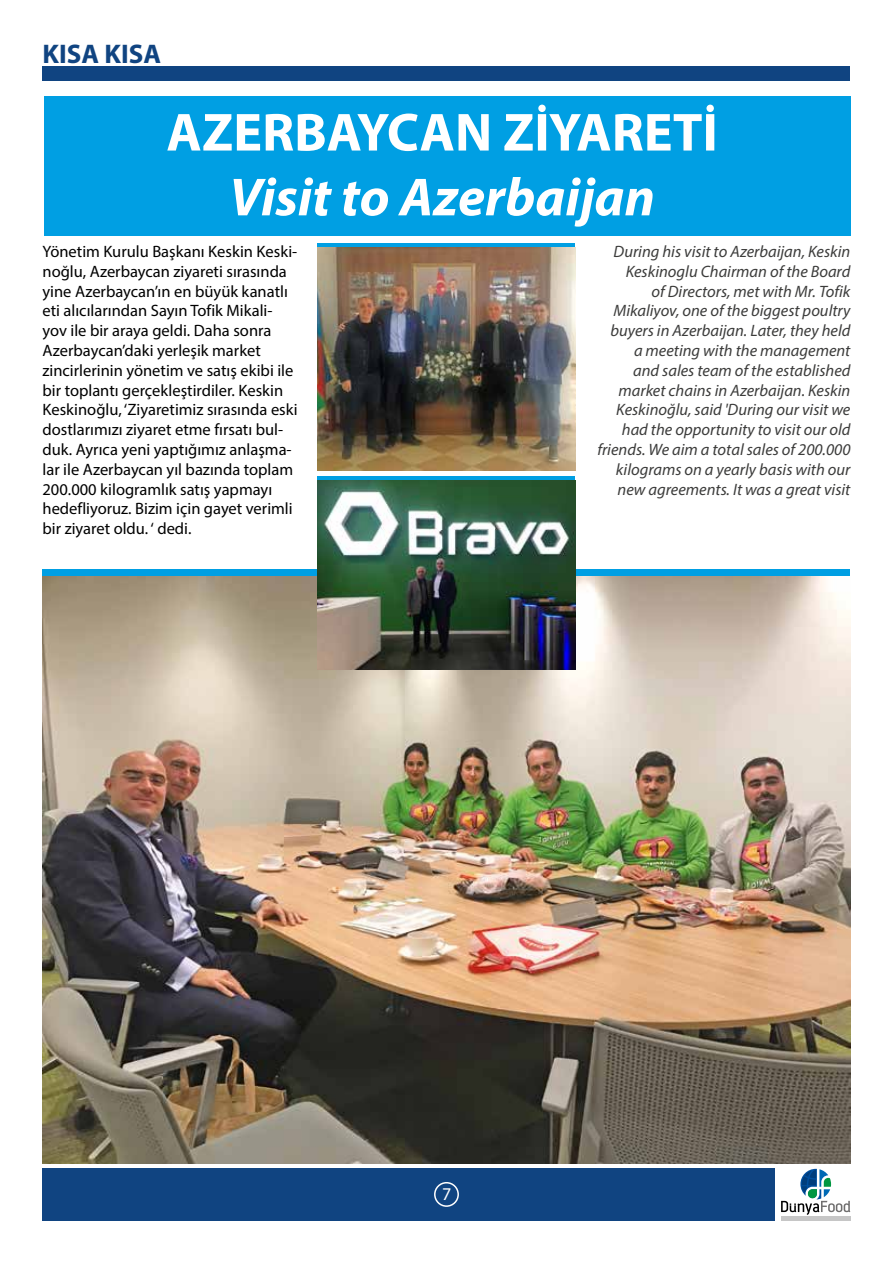
<style>
.page{position:relative;width:893px;height:1263px;background:#fff}
.page>*{position:absolute;margin:0;border:0;box-sizing:border-box;transform-origin:0 0}
.t1{font:700 54px "Myriad Pro";color:#fff}
.t2{font:italic 700 54px "Myriad Pro";color:#fff}
.t3{font:700 27px "Myriad Pro";color:#104481}
.t4{font:18px "Myriad Pro";color:#fff}
.t5{font:16.5px/19.8px "Myriad Pro";color:#000}
.t6{font:italic 16.5px/19.8px "Myriad Pro";color:#3c3c3b;text-align:right}
</style>
<div class="page">
<svg style="left:318px;top:243px;width:257px;height:5px"></svg>
<div style="left:43px;top:569px;width:807px;height:24px;background:#009fe3"></div>
<div style="left:45px;top:96px;width:805px;height:139px;background:#009fe3"></div>
<div style="left:43px;top:1168px;width:732px;height:52px;background:#104481"></div>
<div style="left:43px;top:66px;width:807px;height:15px;background:#104481"></div>
<svg style="left:781px;top:1169px;width:69px;height:46px"></svg>
<hr style="left:781px;top:1216px;width:69px;height:4px;background:#c6c6c6">
<div style="left:434px;top:1182px;width:25px;height:25px;border:2px solid #fff;border-radius:50%"></div>
<img style="left:43px;top:577px;width:807px;height:586px">
<img style="left:318px;top:248px;width:257px;height:222px">
<div style="left:318px;top:476px;width:257px;height:23px;background:#009fe3"></div>
<img style="left:318px;top:480px;width:257px;height:189px">
<h2 class="t3" style="left:43px;top:36px;width:120px">KISA KISA</h2>
<h1 class="t1" style="left:166px;top:97px;width:553px">AZERBAYCAN ZİYARETİ</h1>
<h1 class="t2" style="left:229px;top:162px;width:427px">Visit to Azerbaijan</h1>
<p class="t5" style="left:43px;top:241px;width:257px">Yönetim Kurulu Başkanı Keskin Keski&shy;noğlu, Azerbaycan ziyareti sırasında yine Azerbaycan’ın en büyük kanatlı eti alıcılarından Sayın Tofik Mikali&shy;yov ile bir araya geldi. Daha sonra Azerbaycan’daki yerleşik market zincirlerinin yönetim ve satış ekibi ile bir toplantı gerçekleştirdiler. Keskin Keskinoğlu, ‘Ziyaretimiz sırasında eski dostlarımızı ziyaret etme fırsatı bul&shy;duk. Ayrıca yeni yaptığımız anlaşma&shy;lar ile Azerbaycan yıl bazında toplam 200.000 kilogramlık satış yapmayı hedefliyoruz. Bizim için gayet verimli bir ziyaret oldu. ‘ dedi.</p>
<p class="t6" style="left:597px;top:241px;width:255px">During his visit to Azerbaijan, Keskin Keskinoglu Chairman of the Board<br>of Directors, met with Mr. Tofik Mikaliyov, one of the biggest poultry buyers in Azerbaijan. Later, they held<br>a meeting with the management<br>and sales team of the established market chains in Azerbaijan. Keskin Keskinoğlu, said 'During our visit we had the opportunity to visit our old friends. We aim a total sales of 200.000 kilograms on a yearly basis with our new agreements. It was a great visit</p>
<p class="t4" style="left:442px;top:1183px;width:11px">7</p>
</div>
